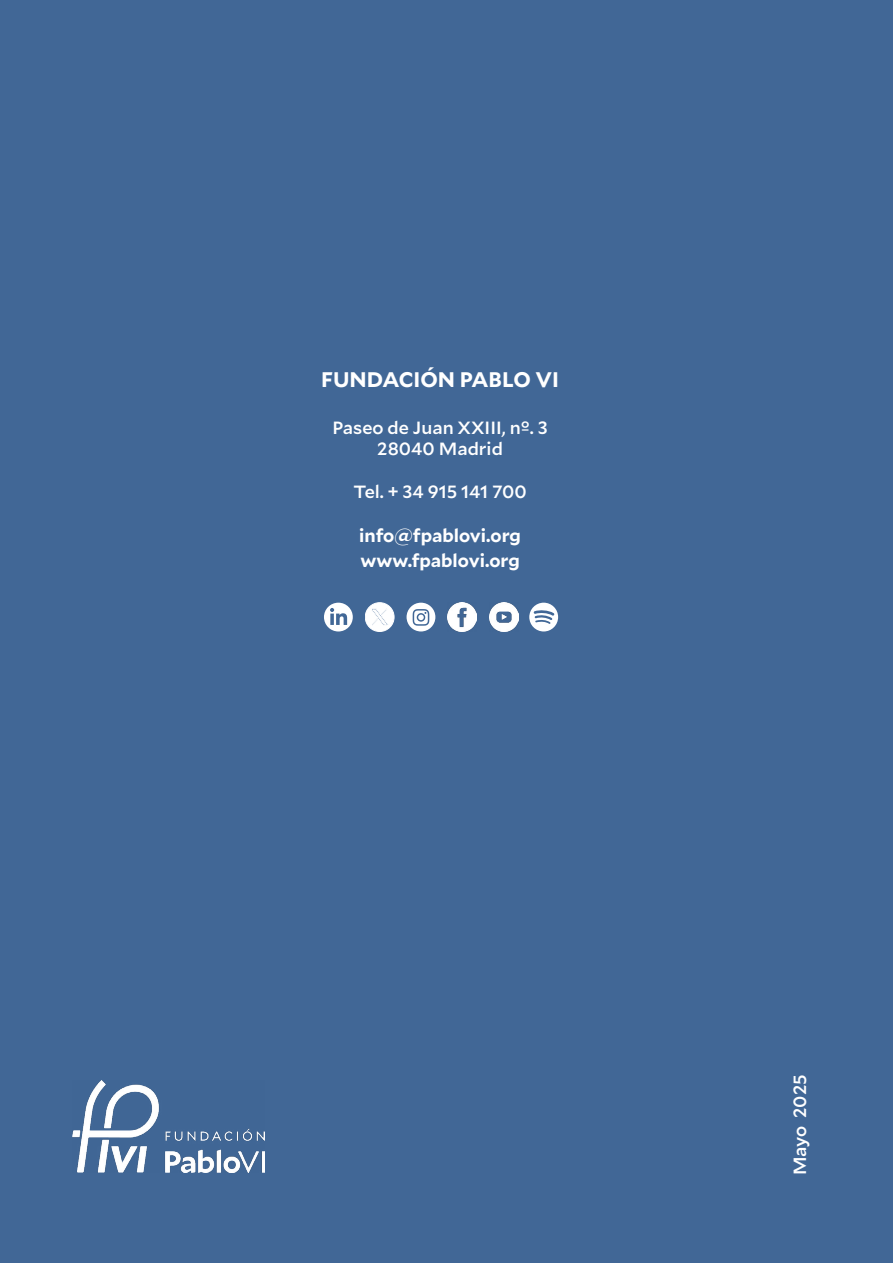
<style>
.page{position:relative;width:893px;height:1263px;background:#416796}
.page>*{position:absolute;margin:0;border:0;box-sizing:border-box;transform-origin:0 0}
.t1{font:700 21px "Mallory";color:#fff}
.t2{font:500 18px/21.6px "Mallory";color:#fff;text-align:center}
.t3{font:700 18px/25.8px "Mallory";color:#fff}
</style>
<div class="page">
<img style="left:72px;top:1080px;width:193px;height:92px">
<img style="left:448px;top:603px;width:29px;height:28px">
<img style="left:489px;top:603px;width:29px;height:28px">
<svg style="left:324px;top:603px;width:29px;height:28px"></svg>
<svg style="left:365px;top:603px;width:29px;height:28px"></svg>
<svg style="left:407px;top:603px;width:28px;height:28px"></svg>
<svg style="left:529px;top:603px;width:29px;height:28px"></svg>
<p class="t1" style="left:321px;top:364px;width:239px">FUNDACIÓN PABLO VI</p>
<p class="t2" style="left:332px;top:415px;width:217px">Paseo de Juan XXIII, nº. 3<br>28040 Madrid</p>
<p class="t2" style="left:353px;top:480px;width:175px">Tel. + 34 915 141 700</p>
<p class="t3" style="left:359px;top:521px;width:163px">info@fpablovi.org www.fpablovi.org</p>
<p class="t2" style="left:788px;top:1175px;width:103px;rotate:-90deg">Mayo 2025</p>
</div>
